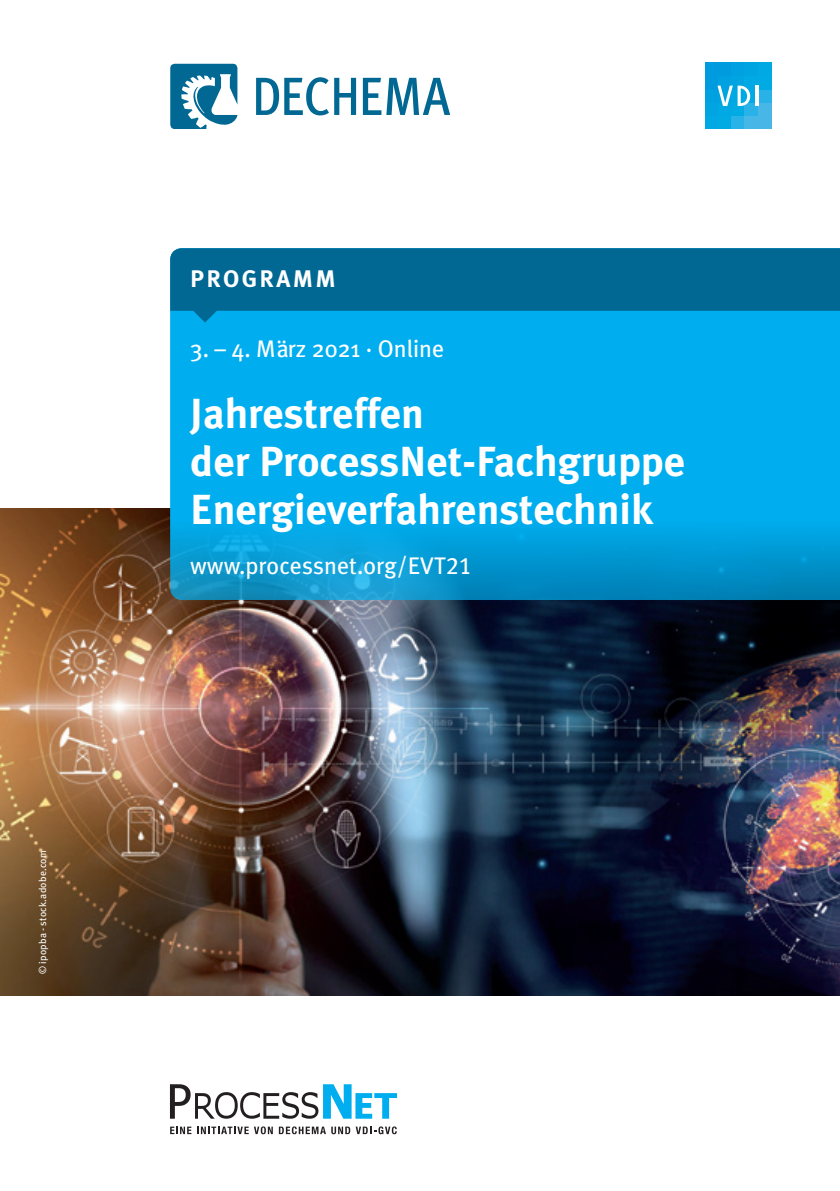
<style>
.page{position:relative;width:840px;height:1191px;background:#fff}
.page>*{position:absolute;margin:0;border:0;box-sizing:border-box;transform-origin:0 0}
.t1{font:700 42px/48px "Meta Plus";color:#fff}
.t2{font:24px "Meta Plus";color:#fff}
.t3{font:700 24px "Meta Plus";letter-spacing:.1em;color:#fff}
.t4{font:10px "Meta Plus";letter-spacing:.02em;color:#fff}
.s1{font-family:"Meta Plus Book Caps"}
</style>
<div class="page">
<img style="left:0;top:508px;width:839px;height:488px">
<svg style="left:170px;top:322px;width:669px;height:278px;background:#01a8e6"></svg>
<svg style="left:170px;top:248px;width:669px;height:74px;background:#0072a1"></svg>
<svg style="left:170px;top:64px;width:67px;height:65px"></svg>
<svg style="left:362px;top:78px;width:88px;height:37px"></svg>
<svg style="left:256px;top:77px;width:100px;height:38px"></svg>
<div style="left:704px;top:116px;width:13px;height:13px;background:#00a9e3"></div>
<div style="left:717px;top:116px;width:14px;height:13px;background:#00abe4"></div>
<div style="left:731px;top:116px;width:13px;height:13px;background:#29b2e7"></div>
<div style="left:744px;top:116px;width:13px;height:13px;background:#48b7e8"></div>
<div style="left:757px;top:116px;width:13px;height:13px;background:#48b7e8"></div>
<div style="left:704px;top:102px;width:13px;height:14px;background:#00a4e1"></div>
<div style="left:717px;top:102px;width:14px;height:14px;background:#00a9e3"></div>
<div style="left:731px;top:102px;width:13px;height:14px;background:#00abe4"></div>
<div style="left:744px;top:102px;width:13px;height:14px;background:#29b2e7"></div>
<div style="left:757px;top:102px;width:13px;height:14px;background:#48b7e8"></div>
<div style="left:704px;top:89px;width:13px;height:13px;background:#00a1e0"></div>
<svg style="left:749px;top:89px;width:5px;height:13px"></svg>
<div style="left:757px;top:89px;width:13px;height:13px;background:#29b2e7"></div>
<div style="left:704px;top:76px;width:13px;height:13px;background:#009bde"></div>
<div style="left:717px;top:76px;width:14px;height:13px;background:#00a1e0"></div>
<div style="left:731px;top:76px;width:13px;height:13px;background:#00a4e1"></div>
<div style="left:744px;top:76px;width:13px;height:13px;background:#00a9e3"></div>
<div style="left:757px;top:76px;width:13px;height:13px;background:#00abe4"></div>
<div style="left:704px;top:63px;width:13px;height:13px;background:#009bde"></div>
<div style="left:717px;top:63px;width:14px;height:13px;background:#009bde"></div>
<div style="left:731px;top:63px;width:13px;height:13px;background:#00a1e0"></div>
<div style="left:744px;top:63px;width:13px;height:13px;background:#00a4e1"></div>
<svg style="left:717px;top:86px;width:32px;height:20px"></svg>
<svg style="left:754px;top:86px;width:4px;height:20px"></svg>
<div style="left:757px;top:63px;width:13px;height:13px;background:#00a9e3"></div>
<svg style="left:170px;top:1084px;width:227px;height:34px"></svg>
<svg style="left:170px;top:1126px;width:21px;height:8px"></svg>
<svg style="left:197px;top:1126px;width:51px;height:8px"></svg>
<svg style="left:254px;top:1126px;width:19px;height:8px"></svg>
<svg style="left:279px;top:1126px;width:117px;height:8px"></svg>
<p class="t4" style="left:37px;top:974px;width:125px;rotate:-90deg">© ipopba - stock.adobe.com</p>
<p class="t3" style="left:190px;top:265px;width:147px">PROGRAMM</p>
<p class="t2" style="left:190px;top:335px;width:255px">3. – 4. März 2021 · Online</p>
<p class="t1" style="left:190px;top:389px;width:496px">Jahrestreffen<br>der ProcessNet-Fachgruppe<br>Energieverfahrenstechnik</p>
<p class="t2" style="left:190px;top:552px;width:283px">www.processnet.org/EVT<span class="s1">21</span></p>
</div>
